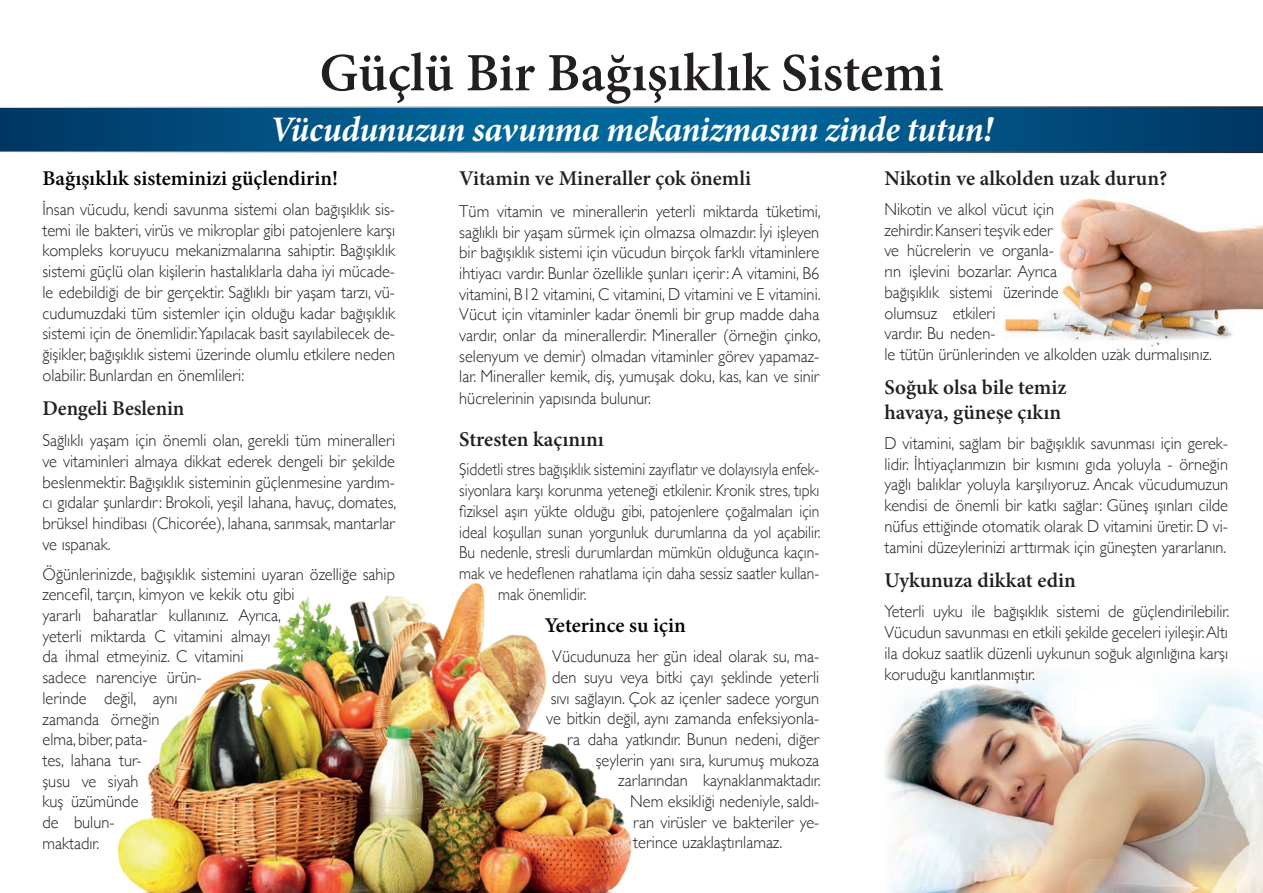
<style>
.page{position:relative;width:1263px;height:893px;background:#fff}
.page>*{position:absolute;margin:0;border:0;box-sizing:border-box;transform-origin:0 0}
.t1{font:600 54px "Minion Pro";color:#231f20}
.t2{font:italic 700 36px "Minion Pro";letter-spacing:-.015em;color:#fff;scale:.96 1}
.t3{font:600 21px/25.2px "Minion Pro";color:#231f20}
.t4{font:600 21px "Minion Pro";color:#000}
.t5{font:300 17.25px/20.7px "Gill Sans";color:#231f20;text-align:justify;scale:.95 1}
.t6{font:300 17.25px "Gill Sans";color:#231f20;scale:.9 1}
</style>
<div class="page">
<svg style="left:0;top:106px;width:1263px;height:47px;background:#0b5886"></svg>
<img style="left:884px;top:673px;width:378px;height:220px">
<img style="left:1003px;top:198px;width:260px;height:153px">
<img style="left:117px;top:583px;width:515px;height:310px">
<h1 class="t1" style="left:319px;top:36px;width:626px">Güçlü Bir Bağışıklık Sistemi</h1>
<h2 class="t2" style="left:270px;top:104px;width:754px">Vücudunuzun savunma mekanizmasını zinde tutun!</h2>
<p class="t4" style="left:43px;top:164px;width:297px">Bağışıklık sisteminizi güçlendirin!</p>
<p class="t5" style="left:43px;top:198px;width:373px">İnsan vücudu, kendi savunma sistemi olan bağışıklık sis&shy;temi ile bakteri, virüs ve mikroplar gibi patojenlere karşı kompleks koruyucu mekanizmalarına sahiptir. Bağışıklık sistemi güçlü olan kişilerin hastalıklarla daha iyi mücade&shy;le edebildiği de bir gerçektir. Sağlıklı bir yaşam tarzı, vü&shy;cudumuzdaki tüm sistemler için olduğu kadar bağışıklık sistemi için de önemlidir.Yapılacak basit sayılabilecek de&shy;ğişikler, bağışıklık sistemi üzerinde olumlu etkilere neden olabilir. Bunlardan en önemlileri:</p>
<p class="t3" style="left:43px;top:395px;width:143px">Dengeli Beslenin</p>
<p class="t5" style="left:43px;top:430px;width:374px">Sağlıklı yaşam için önemli olan, gerekli tüm mineralleri ve vitaminleri almaya dikkat ederek dengeli bir şekilde beslenmektir. Bağışıklık sisteminin güçlenmesine yardım&shy;cı gıdalar şunlardır: Brokoli, yeşil lahana, havuç, domates, brüksel hindibası (Chicorée), lahana, sarımsak, mantarlar ve ıspanak.</p>
<p class="t5" style="left:43px;top:563px;width:373px;text-align:left">Öğünlerinizde, bağışıklık sistemini uyaran özelliğe sahip zencefil, tarçın, kimyon ve kekik otu gibi<br>yararlı baharatlar kullanınız. Ayrıca,<br>yeterli miktarda C vitamini almayı<br>da ihmal etmeyiniz. C vitamini<br>sadece narenciye ürün-<br>lerinde değil, aynı<br>zamanda örneğin<br>elma, biber, pata-<br>tes, lahana tur-<br>şusu ve siyah<br>kuş üzümünde<br>de bulun-<br>maktadır.</p>
<p class="t3" style="left:459px;top:166px;width:293px">Vitamin ve Mineraller çok önemli</p>
<p class="t5" style="left:459px;top:200px;width:382px">Tüm vitamin ve minerallerin yeterli miktarda tüketimi, sağlıklı bir yaşam sürmek için olmazsa olmazdır. İyi işleyen bir bağışıklık sistemi için vücudun birçok farklı vitaminlere ihtiyacı vardır. Bunlar özellikle şunları içerir: A vitamini, B6 vitamini, B12 vitamini, C vitamini, D vitamini ve E vitamini.<br>Vücut için vitaminler kadar önemli bir grup madde daha vardır, onlar da minerallerdir. Mineraller (örneğin çinko, selenyum ve demir) olmadan vitaminler görev yapamaz&shy;lar. Mineraller kemik, diş, yumuşak doku, kas, kan ve sinir hücrelerinin yapısında bulunur.</p>
<p class="t3" style="left:459px;top:426px;width:146px">Stresten kaçınını</p>
<p class="t6" style="left:459px;top:456px;width:402px">Şiddetli stres bağışıklık sistemini zayıflatır ve dolayısıyla enfek-</p>
<p class="t6" style="left:459px;top:477px;width:402px">siyonlara karşı korunma yeteneği etkilenir. Kronik stres, tıpkı</p>
<p class="t6" style="left:459px;top:498px;width:402px">fiziksel aşırı yükte olduğu gibi, patojenlere çoğalmaları için</p>
<p class="t6" style="left:459px;top:518px;width:403px">ideal koşulları sunan yorgunluk durumlarına da yol açabilir.</p>
<p class="t6" style="left:459px;top:539px;width:402px">Bu nedenle, stresli durumlardan mümkün olduğunca kaçın-</p>
<p class="t6" style="left:459px;top:560px;width:402px">mak ve hedeflenen rahatlama için daha sessiz saatler kullan-</p>
<p class="t6" style="left:498px;top:580px;width:99px">mak önemlidir.</p>
<p class="t4" style="left:545px;top:611px;width:143px">Yeterince su için</p>
<p class="t5" style="left:552px;top:645px;width:283px">Vücudunuza her gün ideal olarak su, ma-</p>
<p class="t5" style="left:552px;top:666px;width:283px">den suyu veya bitki çayı şeklinde yeterli</p>
<p class="t5" style="left:551px;top:687px;width:284px">sıvı sağlayın. Çok az içenler sadece yorgun</p>
<p class="t5" style="left:546px;top:707px;width:289px">ve bitkin değil, aynı zamanda enfeksiyonla-</p>
<p class="t5" style="left:567px;top:728px;width:267px">ra daha yatkındır. Bunun nedeni, diğer</p>
<p class="t5" style="left:596px;top:749px;width:237px">şeylerin yanı sıra, kurumuş mukoza</p>
<p class="t5" style="left:618px;top:769px;width:215px">zarlarından kaynaklanmaktadır.</p>
<p class="t5" style="left:630px;top:790px;width:200px">Nem eksikliği nedeniyle, saldı-</p>
<p class="t5" style="left:633px;top:811px;width:197px">ran virüsler ve bakteriler ye-</p>
<p class="t5" style="left:633px;top:832px;width:158px">terince uzaklaştırılamaz.</p>
<p class="t3" style="left:884px;top:166px;width:284px">Nikotin ve alkolden uzak durun?</p>
<p class="t5" style="left:884px;top:198px;width:346px;text-align:left">Nikotin ve alkol vücut için<br>zehirdir. Kanseri teşvik eder<br>ve hücrelerin ve organla-<br>rın işlevini bozarlar. Ayrıca<br>bağışıklık sistemi üzerinde<br>olumsuz etkileri<br>vardır. Bu neden-<br>le tütün ürünlerinden ve alkolden uzak durmalısınız.</p>
<p class="t3" style="left:884px;top:375px;width:184px">Soğuk olsa bile temiz havaya, güneşe çıkın</p>
<p class="t5" style="left:884px;top:432px;width:363px">D vitamini, sağlam bir bağışıklık savunması için gerek&shy;lidir. İhtiyaçlarımızın bir kısmını gıda yoluyla - örneğin yağlı balıklar yoluyla karşılıyoruz. Ancak vücudumuzun kendisi de önemli bir katkı sağlar: Güneş ışınları cilde nüfus ettiğinde otomatik olarak D vitamini üretir. D vi&shy;tamini düzeylerinizi arttırmak için güneşten yararlanın.</p>
<p class="t3" style="left:884px;top:567px;width:193px">Uykunuza dikkat edin</p>
<p class="t5" style="left:884px;top:600px;width:364px">Yeterli uyku ile bağışıklık sistemi de güçlendirilebilir.<br>Vücudun savunması en etkili şekilde geceleri iyileşir. Altı ila dokuz saatlik düzenli uykunun soğuk algınlığına karşı koruduğu kanıtlanmıştır.</p>
</div>
